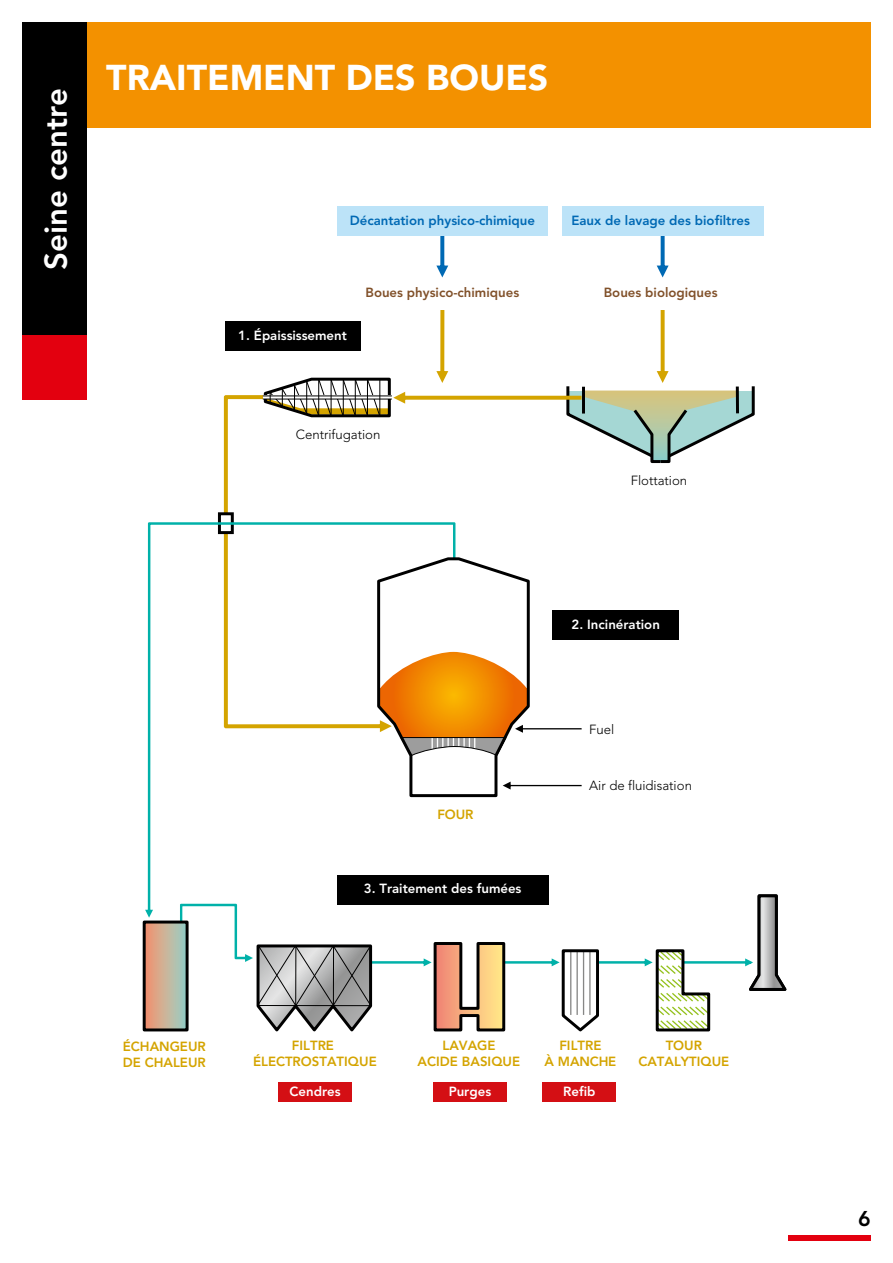
<style>
.page{position:relative;width:893px;height:1263px;background:#fff}
.page>*{position:absolute;margin:0;border:0;box-sizing:border-box;transform-origin:0 0}
.t1{font:900 35.7px "Avenir";color:#fff}
.t2{font:800 31.2px "Avenir";color:#fff}
.t3{font:800 21.3px "Avenir";color:#000}
.t4{font:800 13.2px/15.9px "Avenir";color:#d4a400;text-align:center}
.t5{font:800 13.2px "Avenir";color:#fff}
.t6{font:800 13.2px "Avenir";color:#0069b4}
.t7{font:300 13.2px "Avenir";color:#000}
.t8{font:800 13.2px "Avenir";color:#81512a}
</style>
<div class="page">
<div style="left:22px;top:22px;width:849px;height:105px;background:#f39100"></div>
<div style="left:22px;top:22px;width:65px;height:313px;background:#000"></div>
<div style="left:22px;top:335px;width:65px;height:65px;background:#e3000f"></div>
<div style="left:788px;top:1235px;width:83px;height:6px;background:#e3000f"></div>
<svg style="left:147px;top:924px;width:33px;height:103px;background:#cdaf94"></svg>
<div style="left:143px;top:920px;width:46px;height:111px;border:3px solid #000"></div>
<svg style="left:224px;top:395px;width:38px;height:117px"></svg>
<div style="left:218px;top:512px;width:16px;height:22px;border:3px solid #000"></div>
<svg style="left:145px;top:522px;width:310px;height:396px"></svg>
<svg style="left:657px;top:236px;width:12px;height:41px"></svg>
<div style="left:562px;top:206px;width:201px;height:30px;background:#bce3f8"></div>
<svg style="left:436px;top:236px;width:12px;height:41px"></svg>
<div style="left:337px;top:206px;width:211px;height:30px;background:#bce3f8"></div>
<svg style="left:262px;top:310px;width:493px;height:154px"></svg>
<svg style="left:376px;top:556px;width:206px;height:242px"></svg>
<div style="left:225px;top:321px;width:135px;height:30px;background:#000"></div>
<div style="left:552px;top:610px;width:127px;height:30px;background:#000"></div>
<div style="left:337px;top:874px;width:211px;height:30px;background:#000"></div>
<div style="left:278px;top:1081px;width:74px;height:20px;background:#d40f14"></div>
<div style="left:433px;top:1081px;width:74px;height:20px;background:#d40f14"></div>
<div style="left:543px;top:1081px;width:73px;height:20px;background:#d40f14"></div>
<svg style="left:180px;top:893px;width:607px;height:139px"></svg>
<h2 class="t2" style="left:37px;top:270px;width:183px;rotate:-90deg">Seine centre</h2>
<h1 class="t1" style="left:106px;top:56px;width:443px">TRAITEMENT DES BOUES</h1>
<p class="t6" style="left:350px;top:212px;width:187px">Décantation physico-chimique</p>
<p class="t6" style="left:571px;top:212px;width:180px">Eaux de lavage des biofiltres</p>
<p class="t5" style="left:238px;top:327px;width:110px">1. Épaississement</p>
<p class="t8" style="left:365px;top:284px;width:155px">Boues physico-chimiques</p>
<p class="t8" style="left:604px;top:284px;width:115px">Boues biologiques</p>
<p class="t7" style="left:296px;top:427px;width:86px">Centrifugation</p>
<p class="t7" style="left:631px;top:473px;width:58px">Flottation</p>
<p class="t4" style="left:437px;top:806px;width:38px">FOUR</p>
<p class="t5" style="left:364px;top:881px;width:159px">3. Traitement des fumées</p>
<p class="t5" style="left:572px;top:616px;width:90px">2. Incinération</p>
<p class="t7" style="left:589px;top:721px;width:27px">Fuel</p>
<p class="t7" style="left:589px;top:778px;width:104px">Air de fluidisation</p>
<p class="t4" style="left:123px;top:1038px;width:85px;text-align:left">ÉCHANGEUR<br>DE CHALEUR</p>
<p class="t4" style="left:253px;top:1038px;width:125px">FILTRE<br>ÉLECTROSTATIQUE</p>
<p class="t4" style="left:418px;top:1038px;width:104px">LAVAGE<br>ACIDE BASIQUE</p>
<p class="t4" style="left:544px;top:1038px;width:73px">FILTRE<br>À MANCHE</p>
<p class="t4" style="left:638px;top:1038px;width:92px">TOUR<br>CATALYTIQUE</p>
<p class="t5" style="left:289px;top:1083px;width:53px">Cendres</p>
<p class="t5" style="left:449px;top:1083px;width:44px">Purges</p>
<p class="t5" style="left:563px;top:1083px;width:34px">Refib</p>
<h3 class="t3" style="left:858px;top:1206px;width:14px">6</h3>
</div>
